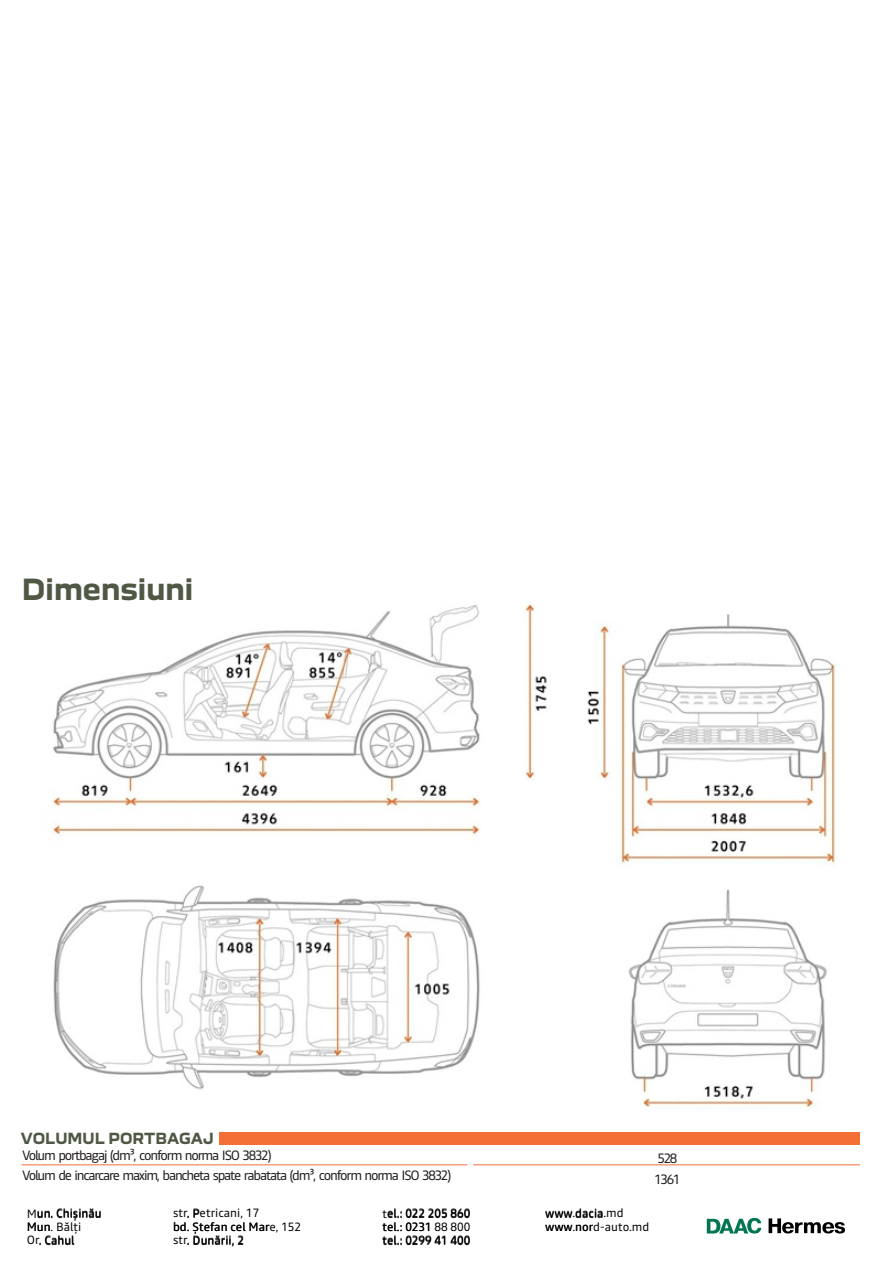
<style>
.page{position:relative;width:893px;height:1263px;background:#fff}
.page>*{position:absolute;margin:0;border:0;box-sizing:border-box;transform-origin:0 0}
.t1{font:700 28.5px "Dacia Block";color:#4e5844}
.t2{font:700 15px "Dacia Block";color:#4e5844}
.t3{font:13.5px/20.4px "Read";letter-spacing:-.09em;color:#231f20}
.t4{font:12px "Read";color:#000}
.s1{color:#fff}
</style>
<div class="page">
<img style="left:52px;top:604px;width:495px;height:486px">
<img style="left:587px;top:614px;width:249px;height:493px">
<hr style="left:22px;top:1164px;width:445px;height:1px;background:#f36f36">
<hr style="left:473px;top:1164px;width:387px;height:1px;background:#f36f36">
<div style="left:219px;top:1132px;width:641px;height:13px;background:#f36f36"></div>
<svg style="left:769px;top:1218px;width:76px;height:15px"></svg>
<svg style="left:707px;top:1218px;width:54px;height:15px"></svg>
<h1 class="t1" style="left:22px;top:571px;width:173px">Dimensiuni</h1>
<p class="t2" style="left:21px;top:1128px;width:194px">VOLUMUL PORTBAGAJ</p>
<p class="t3" style="left:22px;top:1146px;width:431px">Volum portbagaj (dm³, conform norma ISO 3832)<br>Volum de incarcare maxim, bancheta spate rabatata (dm³, conform norma ISO 3832)</p>
<p class="t3" style="left:654px;top:1149px;width:28px">528<br>1361</p>
<p class="t4" style="left:27px;top:1207px;width:77px"><span class="s1">M</span>un. Chișinău</p>
<p class="t4" style="left:173px;top:1207px;width:88px">str. Petricani, 17</p>
<p class="t4" style="left:27px;top:1221px;width:56px">Mun. Bălți</p>
<p class="t4" style="left:173px;top:1221px;width:130px">bd. Ștefan cel Mare, 152</p>
<p class="t4" style="left:27px;top:1234px;width:49px">Or. Cahul</p>
<p class="t4" style="left:173px;top:1234px;width:72px">str. Dunării, 2</p>
<p class="t4" style="left:382px;top:1207px;width:90px"><span class="s1">t</span>el.: 022 205 860</p>
<p class="t4" style="left:382px;top:1221px;width:90px">tel.: 0231 88 800</p>
<p class="t4" style="left:382px;top:1234px;width:90px">tel.: 0299 41 400</p>
<p class="t4" style="left:545px;top:1207px;width:80px">www.dacia.md</p>
<p class="t4" style="left:545px;top:1221px;width:106px">www.nord-auto.md</p>
</div>
